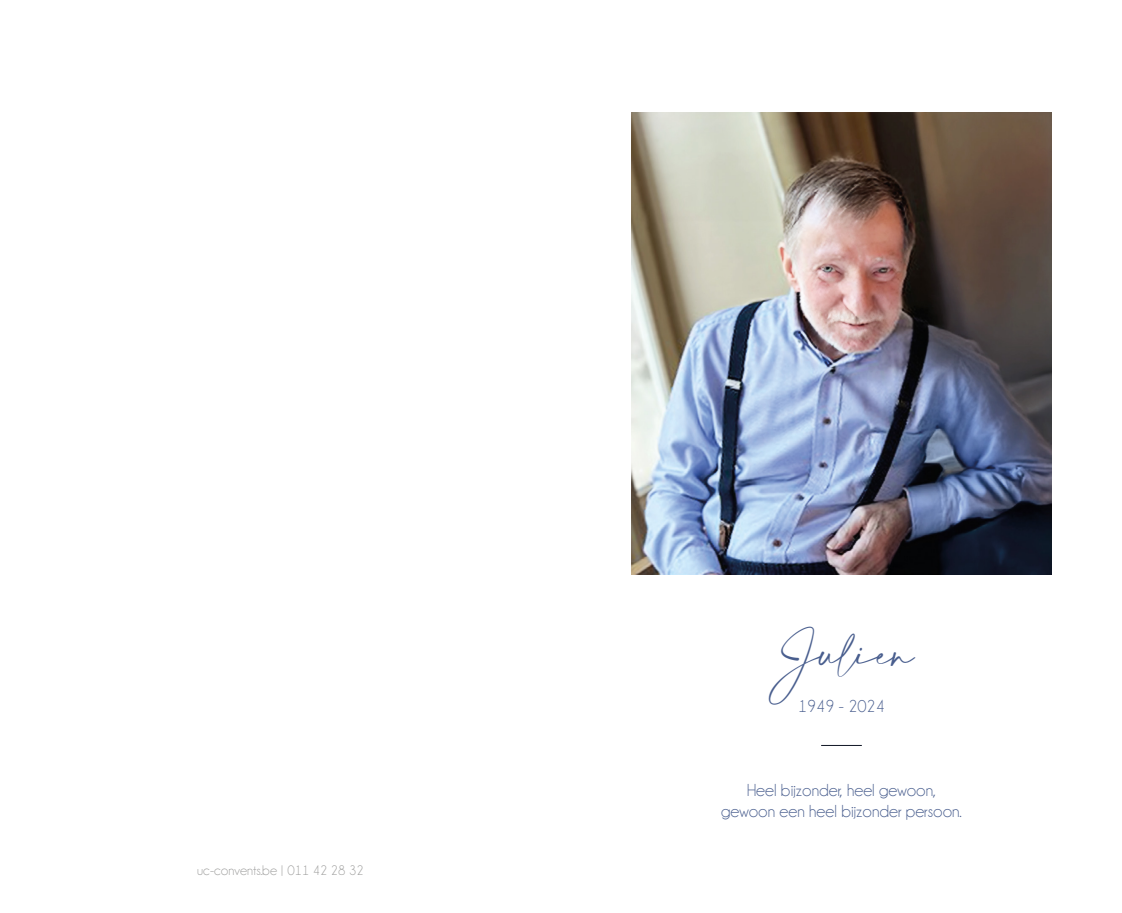
<style>
.page{position:relative;width:1122px;height:913px;background:#fff}
.page>*{position:absolute;margin:0;border:0;box-sizing:border-box;transform-origin:0 0}
.t1{font:31.5px "Amalfi Coast";color:#495e8e}
.t2{font:17.5px/21px "Champagne&Limousines";color:#495e8e;text-align:center}
.t3{font:14px "Champagne&Limousines";color:#9d9d9c}
</style>
<div class="page">
<hr style="left:820px;top:745px;width:41px;height:1px;background:#101625">
<img style="left:631px;top:112px;width:420px;height:463px">
<p class="t3" style="left:197px;top:863px;width:168px">uc-convents.be | 011 42 28 32</p>
<h1 class="t1" style="left:768px;top:636px;width:148px">Julien</h1>
<p class="t2" style="left:797px;top:695px;width:88px">1949 - 2024</p>
<p class="t2" style="left:721px;top:779px;width:242px">Heel bijzonder, heel gewoon, gewoon een heel bijzonder persoon.</p>
</div>
